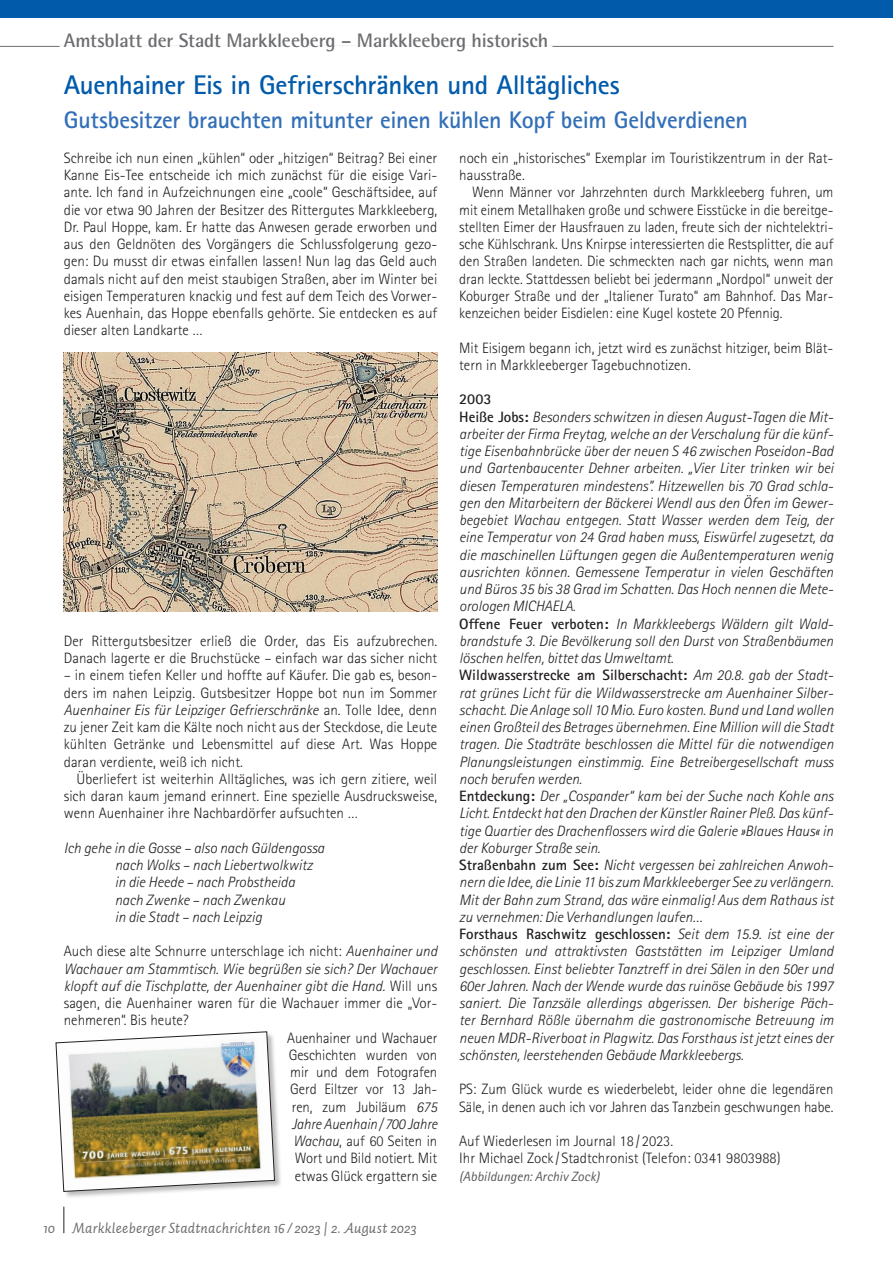
<style>
.page{position:relative;width:893px;height:1263px;background:#fff}
.page>*{position:absolute;margin:0;border:0;box-sizing:border-box;transform-origin:0 0}
.t1{font:700 27px "Rotis Sans Serif Std";letter-spacing:-.015em;color:#015aaa}
.t2{font:700 24px "Rotis Sans Serif Std";letter-spacing:-.015em;color:#326fb7}
.t3{font:700 19.5px "Rotis Semi Sans Std";letter-spacing:-.01em;color:#6c6d70}
.t4{font:300 15px/17.2px "Rotis Sans Serif Std";color:#231f20}
.t5{font:italic 300 15px/17.2px "Rotis Sans Serif Std";color:#231f20}
.t6{font:italic 15px "Auto 2";letter-spacing:.01em;color:#6c6d70}
.t7{font:italic 13.5px "Rotis Sans Serif Std";letter-spacing:.005em;color:#57585a}
.s1{font-weight:700;font-style:normal}
.s2{font-style:italic}
.s3{font-style:normal}
</style>
<div class="page">
<hr style="left:63px;top:1206px;width:2px;height:27px;background:#6c6d70">
<hr style="left:0;top:46px;width:833px;height:1px;background:#6c6d70">
<hr style="left:60px;top:46px;width:492px;height:1px;background:#fff">
<div style="left:0;top:0;width:893px;height:17px;background:#015aaa"></div>
<img style="left:64px;top:353px;width:374px;height:258px">
<div style="left:56px;top:1032px;width:227px;height:168px;background:#231f20;opacity:.3"></div>
<img style="left:56px;top:1031px;width:219px;height:161px">
<h3 class="t3" style="left:64px;top:28px;width:486px">Amtsblatt der Stadt Markkleeberg – Markkleeberg historisch</h3>
<h1 class="t1" style="left:64px;top:68px;width:558px">Auenhainer Eis in Gefrierschränken und Alltägliches</h1>
<h2 class="t2" style="left:64px;top:105px;width:686px">Gutsbesitzer brauchten mitunter einen kühlen Kopf beim Geldverdienen</h2>
<p class="t4" style="left:64px;top:149px;width:375px;text-align:justify">Schreibe ich nun einen „kühlen“ oder „hitzigen“ Beitrag? Bei einer Kanne Eis-Tee entscheide ich mich zunächst für die eisige Vari&shy;ante. Ich fand in Aufzeichnungen eine „coole“ Geschäftsidee, auf die vor etwa 90 Jahren der Besitzer des Rittergutes Markkleeberg, Dr. Paul Hoppe, kam. Er hatte das Anwesen gerade erworben und aus den Geldnöten des Vorgängers die Schlussfolgerung gezo&shy;gen: Du musst dir etwas einfallen lassen! Nun lag das Geld auch damals nicht auf den meist staubigen Straßen, aber im Winter bei eisigen Temperaturen knackig und fest auf dem Teich des Vorwer&shy;kes Auenhain, das Hoppe ebenfalls gehörte. Sie entdecken es auf dieser alten Landkarte …</p>
<p class="t4" style="left:459px;top:149px;width:376px">noch ein „historisches“ Exemplar im Touristikzentrum in der Rat&shy;hausstraße.</p>
<p class="t4" style="left:459px;top:184px;width:376px;text-align:justify;text-indent:13px">Wenn Männer vor Jahrzehnten durch Markkleeberg fuhren, um mit einem Metallhaken große und schwere Eisstücke in die bereitge&shy;stellten Eimer der Hausfrauen zu laden, freute sich der nichtelektri&shy;sche Kühlschrank. Uns Knirpse interessierten die Restsplitter, die auf den Straßen landeten. Die schmeckten nach gar nichts, wenn man dran leckte. Stattdessen beliebt bei jedermann „Nordpol“ unweit der Koburger Straße und der „Italiener Turato“ am Bahnhof. Das Mar&shy;kenzeichen beider Eisdielen: eine Kugel kostete 20 Pfennig.</p>
<p class="t4" style="left:459px;top:339px;width:376px">Mit Eisigem begann ich, jetzt wird es zunächst hitziger, beim Blät&shy;tern in Markkleeberger Tagebuchnotizen.</p>
<p class="t5" style="left:459px;top:391px;width:376px"><span class="s1">2003<br>Heiße Jobs:</span> Besonders schwitzen in diesen August-Tagen die Mit&shy;arbeiter der Firma Freytag, welche an der Verschalung für die künf&shy;tige Eisenbahnbrücke über der neuen S 46 zwischen Poseidon-Bad und Gartenbaucenter Dehner arbeiten. „Vier Liter trinken wir bei diesen Temperaturen mindestens”. Hitzewellen bis 70 Grad schla&shy;gen den Mitarbeitern der Bäckerei Wendl aus den Öfen im Gewer&shy;begebiet Wachau entgegen. Statt Wasser werden dem Teig, der eine Temperatur von 24 Grad haben muss, Eiswürfel zugesetzt, da die maschinellen Lüftungen gegen die Außentemperaturen wenig ausrichten können. Gemessene Temperatur in vielen Geschäften und Büros 35 bis 38 Grad im Schatten. Das Hoch nennen die Mete&shy;orologen MICHAELA.<br><span class="s1">Offene Feuer verboten:</span> In Markkleebergs Wäldern gilt Wald&shy;brandstufe 3. Die Bevölkerung soll den Durst von Straßenbäumen löschen helfen, bittet das Umweltamt.<br><span class="s1">Wildwasserstrecke am Silberschacht:</span> Am 20.8. gab der Stadt&shy;rat grünes Licht für die Wildwasserstrecke am Auenhainer Silber&shy;schacht. Die Anlage soll 10 Mio. Euro kosten. Bund und Land wollen einen Großteil des Betrages übernehmen. Eine Million will die Stadt tragen. Die Stadträte beschlossen die Mittel für die notwendigen Planungsleistungen einstimmig. Eine Betreibergesellschaft muss noch berufen werden.<br><span class="s1">Entdeckung:</span> Der „Cospander“ kam bei der Suche nach Kohle ans Licht. Entdeckt hat den Drachen der Künstler Rainer Pleß. Das künf&shy;tige Quartier des Drachenflossers wird die Galerie »Blaues Haus« in der Koburger Straße sein.<br><span class="s1">Straßenbahn zum See:</span> Nicht vergessen bei zahlreichen Anwoh&shy;nern die Idee, die Linie 11 bis zum Markkleeberger See zu verlängern.<br>Mit der Bahn zum Strand, das wäre einmalig! Aus dem Rathaus ist zu vernehmen: Die Verhandlungen laufen…<br><span class="s1">Forsthaus Raschwitz geschlossen:</span> Seit dem 15.9. ist eine der schönsten und attraktivsten Gaststätten im Leipziger Umland geschlossen. Einst beliebter Tanztreff in drei Sälen in den 50er und 60er Jahren. Nach der Wende wurde das ruinöse Gebäude bis 1997 saniert. Die Tanzsäle allerdings abgerissen. Der bisherige Päch&shy;ter Bernhard Rößle übernahm die gastronomische Betreuung im neuen MDR-Riverboat in Plagwitz. Das Forsthaus ist jetzt eines der schönsten, leerstehenden Gebäude Markkleebergs.</p>
<p class="t4" style="left:459px;top:1081px;width:376px">PS: Zum Glück wurde es wiederbelebt, leider ohne die legendären<br>Säle, in denen auch ich vor Jahren das Tanzbein geschwungen habe.</p>
<p class="t4" style="left:459px;top:1132px;width:323px">Auf Wiederlesen im Journal 18 / 2023.<br>Ihr Michael Zock / Stadtchronist (Telefon: 0341 9803988)</p>
<p class="t7" style="left:459px;top:1168px;width:142px">(Abbildungen: Archiv Zock)</p>
<p class="t4" style="left:64px;top:632px;width:375px">Der Rittergutsbesitzer erließ die Order, das Eis aufzubrechen.<br>Danach lagerte er die Bruchstücke – einfach war das sicher nicht</p>
<p class="t4" style="left:64px;top:667px;width:375px;text-align:justify">– in einem tiefen Keller und hoffte auf Käufer. Die gab es, beson&shy;ders im nahen Leipzig. Gutsbesitzer Hoppe bot nun im Sommer <span class="s2">Auenhainer Eis für Leipziger Gefrierschränke</span> an. Tolle Idee, denn zu jener Zeit kam die Kälte noch nicht aus der Steckdose, die Leute kühlten Getränke und Lebensmittel auf diese Art. Was Hoppe daran verdiente, weiß ich nicht.</p>
<p class="t4" style="left:64px;top:770px;width:375px;text-align:justify;text-indent:13px">Überliefert ist weiterhin Alltägliches, was ich gern zitiere, weil sich daran kaum jemand erinnert. Eine spezielle Ausdrucksweise, wenn Auenhainer ihre Nachbardörfer aufsuchten …</p>
<p class="t5" style="left:115px;top:839px;width:211px;text-indent:-51px">Ich gehe in die Gosse – also nach Güldengossa nach Wolks – nach Liebertwolkwitz in die Heede – nach Probstheida nach Zwenke – nach Zwenkau<br>in die Stadt – nach Leipzig</p>
<p class="t4" style="left:64px;top:943px;width:375px">Auch diese alte Schnurre unterschlage ich nicht: <span class="s2">Auenhainer und</span></p>
<p class="t5" style="left:64px;top:960px;width:375px">Wachauer am Stammtisch. Wie begrüßen sie sich? Der Wachauer</p>
<p class="t5" style="left:64px;top:977px;width:375px">klopft auf die Tischplatte, der Auenhainer gibt die Hand. <span class="s3">Will uns</span></p>
<p class="t4" style="left:64px;top:994px;width:375px">sagen, die Auenhainer waren für die Wachauer immer die „Vor-</p>
<p class="t4" style="left:64px;top:1012px;width:127px">nehmeren“. Bis heute?</p>
<p class="t4" style="left:287px;top:1029px;width:151px">Auenhainer und Wachauer</p>
<p class="t4" style="left:289px;top:1046px;width:150px">Geschichten wurden von</p>
<p class="t4" style="left:290px;top:1063px;width:149px">mir und dem Fotografen</p>
<p class="t4" style="left:290px;top:1081px;width:149px">Gerd Eiltzer vor 13 Jah-</p>
<p class="t4" style="left:292px;top:1098px;width:147px">ren, zum Jubiläum <span class="s2">675</span></p>
<p class="t5" style="left:292px;top:1115px;width:147px">Jahre Auenhain/700 Jahre</p>
<p class="t4" style="left:293px;top:1132px;width:145px"><span class="s2">Wachau</span>, auf 60 Seiten in</p>
<p class="t4" style="left:295px;top:1150px;width:144px">Wort und Bild notiert. Mit</p>
<p class="t4" style="left:295px;top:1167px;width:144px">etwas Glück ergattern sie</p>
<p class="t6" style="left:43px;top:1218px;width:375px">10 Markkleeberger Stadtnachrichten 16 / 2023 | 2. August 2023</p>
</div>
